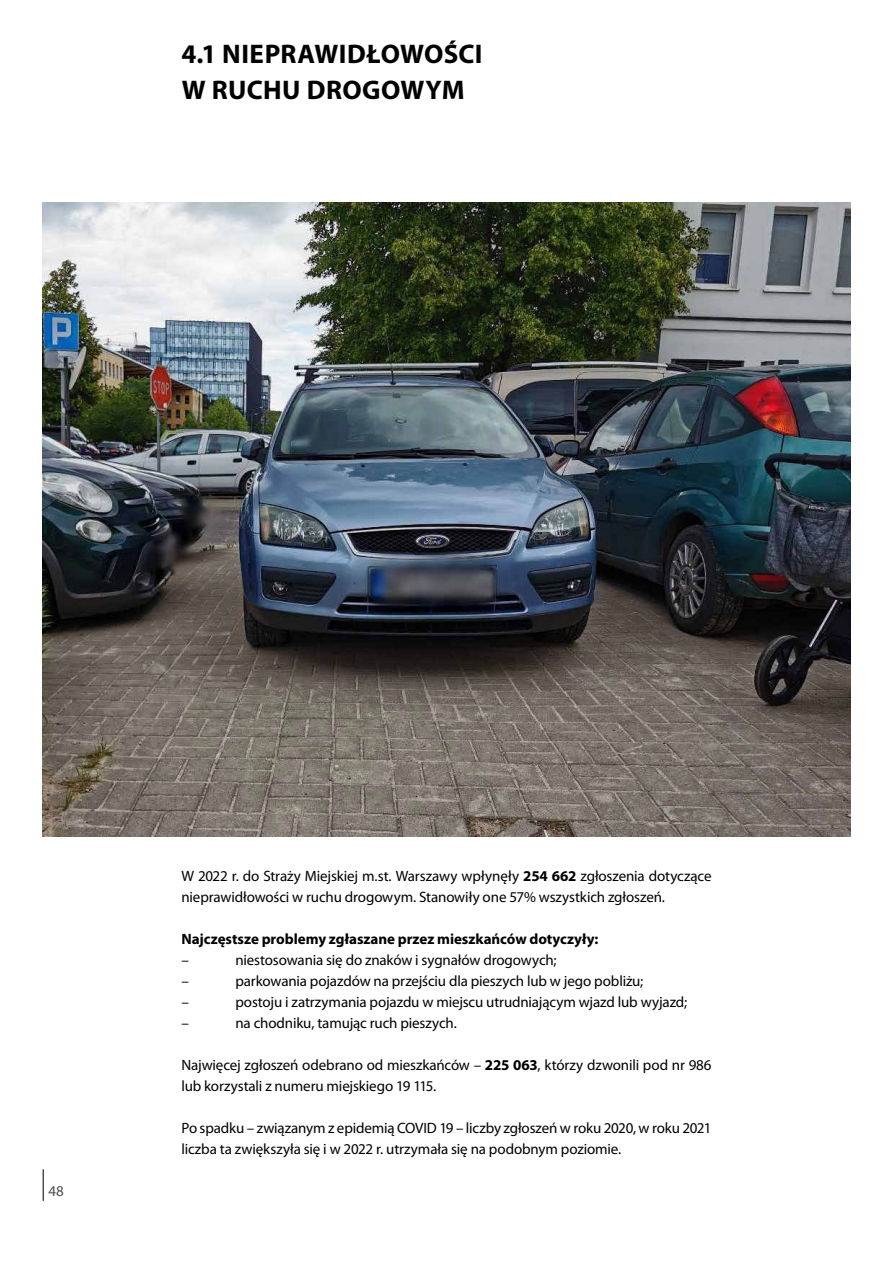
<style>
.page{position:relative;width:893px;height:1263px;background:#fff}
.page>*{position:absolute;margin:0;border:0;box-sizing:border-box;transform-origin:0 0}
.t1{font:700 27px/36px "Myriad Pro";letter-spacing:.015em;color:#000}
.t2{font:15px/21px "Myriad Pro";letter-spacing:-.01em;color:#000}
.t3{font:700 15px "Myriad Pro";letter-spacing:-.005em;color:#000}
.t4{font:15px "Myriad Pro";color:#4d4d4f}
.s1{font-weight:700}
</style>
<div class="page">
<hr style="left:43px;top:1169px;width:1px;height:32px;background:#4d4d4f">
<img style="left:43px;top:203px;width:807px;height:634px">
<h1 class="t1" style="left:181px;top:35px;width:303px">4.1 NIEPRAWIDŁOWOŚCI<br>W RUCHU DROGOWYM</h1>
<p class="t4" style="left:48px;top:1181px;width:17px">48</p>
<p class="t2" style="left:181px;top:865px;width:532px">W 2022 r. do Straży Miejskiej m.st. Warszawy wpłynęły <span class="s1">254 662</span> zgłoszenia dotyczące nieprawidłowości w ruchu drogowym. Stanowiły one 57% wszystkich zgłoszeń.</p>
<p class="t3" style="left:181px;top:929px;width:419px">Najczęstsze problemy zgłaszane przez mieszkańców dotyczyły:</p>
<p class="t2" style="left:181px;top:949px;width:9px">–</p>
<p class="t2" style="left:235px;top:949px;width:323px">niestosowania się do znaków i sygnałów drogowych;</p>
<p class="t2" style="left:181px;top:970px;width:9px">–</p>
<p class="t2" style="left:235px;top:970px;width:409px">parkowania pojazdów na przejściu dla pieszych lub w jego pobliżu;</p>
<p class="t2" style="left:181px;top:991px;width:9px">–</p>
<p class="t2" style="left:235px;top:991px;width:453px">postoju i zatrzymania pojazdu w miejscu utrudniającym wjazd lub wyjazd;</p>
<p class="t2" style="left:181px;top:1012px;width:9px">–</p>
<p class="t2" style="left:235px;top:1012px;width:223px">na chodniku, tamując ruch pieszych.</p>
<p class="t2" style="left:181px;top:1054px;width:532px">Najwięcej zgłoszeń odebrano od mieszkańców – <span class="s1">225 063</span>, którzy dzwonili pod nr 986 lub korzystali z numeru miejskiego 19 115.</p>
<p class="t2" style="left:181px;top:1117px;width:532px">Po spadku – związanym z epidemią COVID 19 – liczby zgłoszeń w roku 2020, w roku 2021 liczba ta zwiększyła się i w 2022 r. utrzymała się na podobnym poziomie.</p>
</div>
